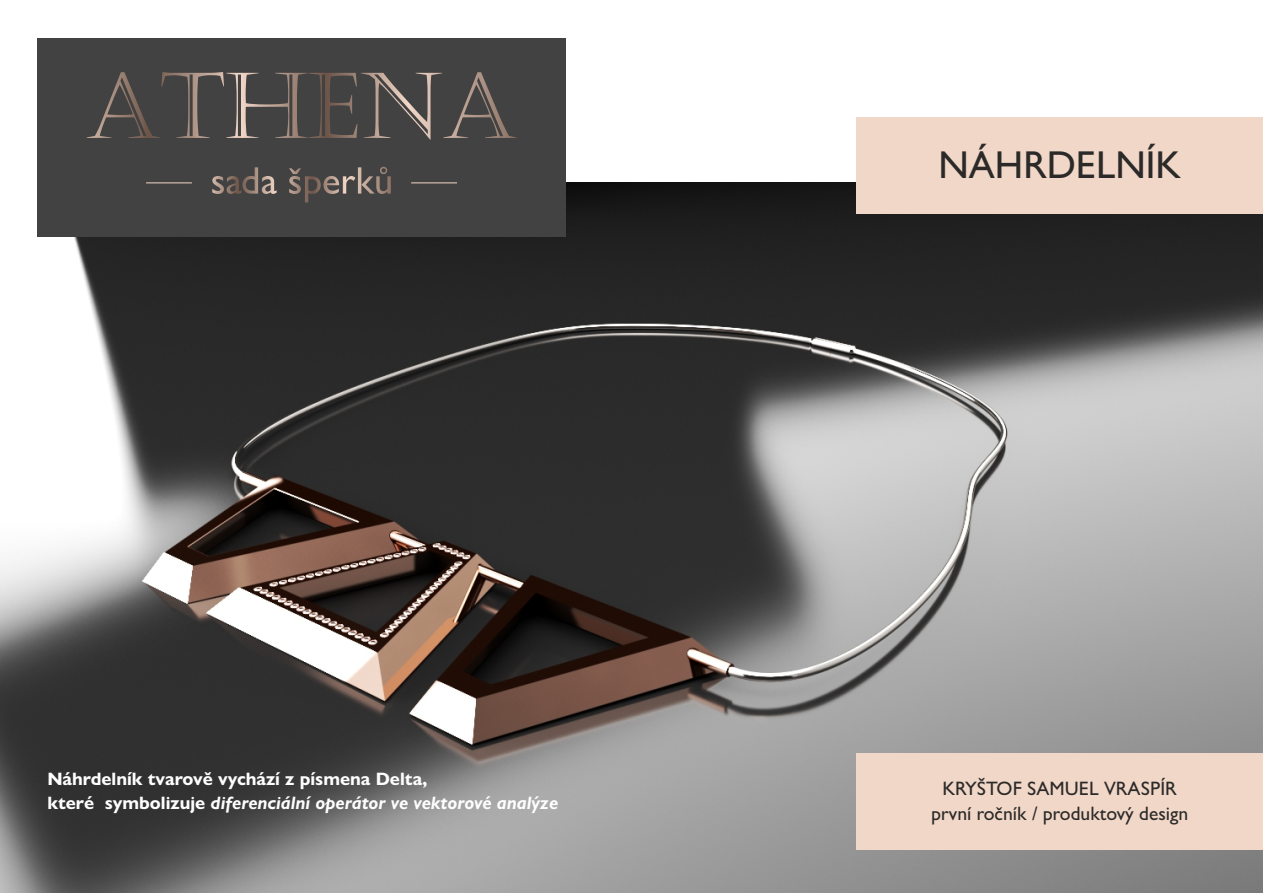
<style>
.page{position:relative;width:1263px;height:893px;background:#fff}
.page>*{position:absolute;margin:0;border:0;box-sizing:border-box;transform-origin:0 0}
.t1{font:39px "Gill Sans Nova";color:#2b2a29}
.t2{font:19.5px/25.3px "Gill Sans Nova";color:#2b2a29;text-align:center}
.t3{font:700 18px/23.4px "Gill Sans Nova";color:#fefefe}
.s1{font-style:italic}
</style>
<div class="page">
<img style="left:0;top:183px;width:1263px;height:710px">
<div style="left:38px;top:38px;width:527px;height:199px;background:#434242"></div>
<svg style="left:86px;top:72px;width:431px;height:68px"></svg>
<svg style="left:212px;top:166px;width:179px;height:37px"></svg>
<hr style="left:146px;top:182px;width:46px;height:1px;background:#f1d7c7">
<hr style="left:411px;top:182px;width:46px;height:1px;background:#f1d7c7">
<div style="left:857px;top:753px;width:406px;height:96px;background:#f1d7c7"></div>
<div style="left:857px;top:117px;width:406px;height:96px;background:#f1d7c7"></div>
<p class="t3" style="left:47px;top:770px;width:512px">Náhrdelník tvarově vychází z písmena Delta,<br>které symbolizuje <span class="s1">diferenciální operátor ve vektorové analýze</span></p>
<h1 class="t1" style="left:938px;top:152px;width:244px">NÁHRDELNÍK</h1>
<p class="t2" style="left:931px;top:778px;width:259px">KRYŠTOF SAMUEL VRASPÍR první ročník / produktový design</p>
</div>
